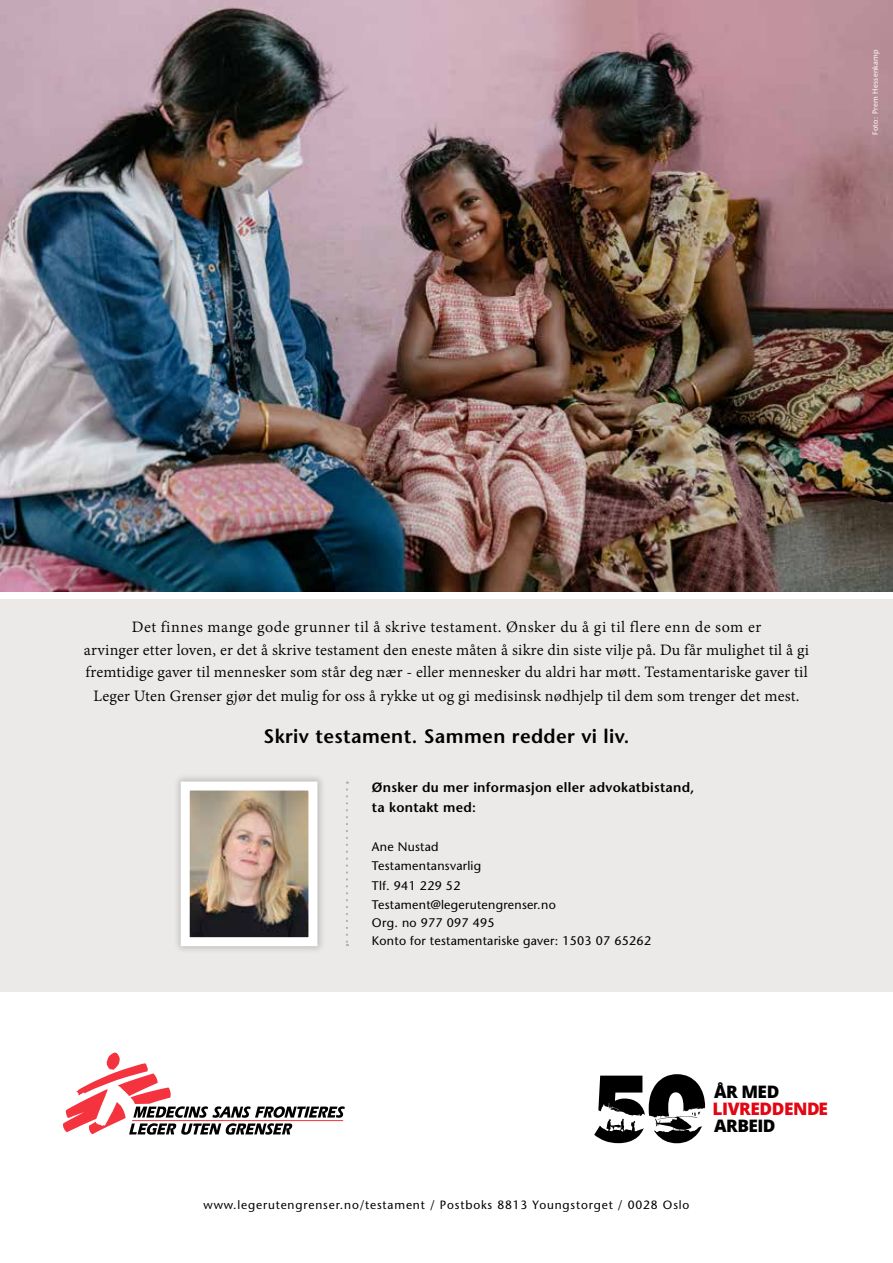
<style>
.page{position:relative;width:893px;height:1263px;background:#fff}
.page>*{position:absolute;margin:0;border:0;box-sizing:border-box;transform-origin:0 0}
.t1{font:600 19.5px "Stone Sans";letter-spacing:.02em;color:#000}
.t2{font:17.25px/23px "Adobe Devanagari";letter-spacing:.01em;color:#000;text-align:center}
.t3{font:800 17.25px "Open Sans";letter-spacing:-.025em;color:#000}
.t4{font:800 17.25px "Open Sans";letter-spacing:-.025em;color:#e30613}
.t5{font:600 13.5px/19.5px "Stone Sans";letter-spacing:.02em;color:#000}
.t6{font:12.45px/19.5px "Stone Sans";letter-spacing:.02em;color:#000}
.t7{font:12px "Stone Sans";letter-spacing:.07em;color:#000}
.t8{font:7.5px "Stone Sans";letter-spacing:.04em;color:#fff}
</style>
<div class="page">
<div style="left:0;top:599px;width:893px;height:392px;background:#ece9e9"></div>
<div style="left:173px;top:773px;width:152px;height:181px;background:#000;opacity:.2"></div>
<img style="left:191px;top:791px;width:116px;height:145px">
<div style="left:181px;top:781px;width:136px;height:165px;border:9px solid #fff"></div>
<svg style="left:346px;top:781px;width:2px;height:165px"></svg>
<img style="left:0;top:0;width:893px;height:591px">
<svg style="left:63px;top:1052px;width:282px;height:83px"></svg>
<svg style="left:594px;top:1074px;width:112px;height:70px"></svg>
<p class="t8" style="left:870px;top:135px;width:88px;rotate:-90deg">Foto: Prem Hessenkamp</p>
<p class="t2" style="left:84px;top:617px;width:727px">Det finnes mange gode grunner til å skrive testament. Ønsker du å gi til flere enn de som er<br>arvinger etter loven, er det å skrive testament den eneste måten å sikre din siste vilje på. Du får mulighet til å gi fremtidige gaver til mennesker som står deg nær - eller mennesker du aldri har møtt. Testamentariske gaver til Leger Uten Grenser gjør det mulig for oss å rykke ut og gi medisinsk nødhjelp til dem som trenger det mest.</p>
<p class="t1" style="left:263px;top:724px;width:367px">Skriv testament. Sammen redder vi liv.</p>
<p class="t5" style="left:372px;top:778px;width:324px">Ønsker du mer informasjon eller advokatbistand, ta kontakt med:</p>
<p class="t6" style="left:372px;top:836px;width:185px">Ane Nustad<br>Testamentansvarlig<br>Tlf. 941 229 52<br>Testament@legerutengrenser.no</p>
<p class="t6" style="left:372px;top:914px;width:281px;line-height:18px">Org. no 977 097 495<br>Konto for testamentariske gaver: 1503 07 65262</p>
<p class="t3" style="left:714px;top:1078px;width:67px">ÅR MED</p>
<p class="t4" style="left:713px;top:1095px;width:117px">LIVREDDENDE</p>
<p class="t3" style="left:714px;top:1113px;width:63px">ARBEID</p>
<p class="t7" style="left:204px;top:1197px;width:487px">www.legerutengrenser.no/testament / Postboks 8813 Youngstorget / 0028 Oslo</p>
</div>
